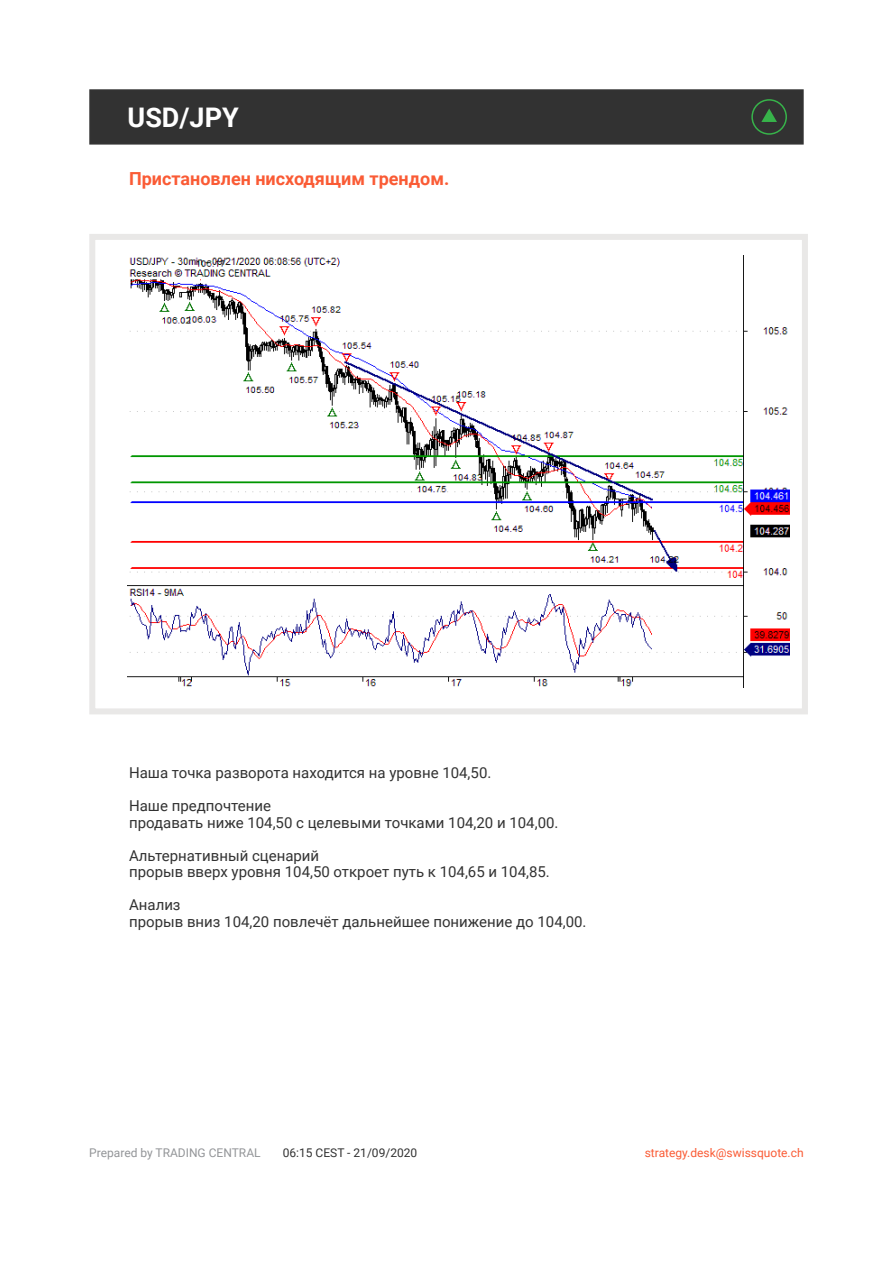
<style>
.page{position:relative;width:893px;height:1263px;background:#fff}
.page>*{position:absolute;margin:0;border:0;box-sizing:border-box;transform-origin:0 0}
.t1{font:700 27px "Roboto";color:#fff}
.t2{font:700 18px "Roboto";color:#fa5b35}
.t3{font:15px/16.5px "Roboto";color:#323232}
.t4{font:12px "Roboto";color:#fa5b35}
.t5{font:12px "Roboto";color:#939598}
.t6{font:12px "Roboto";color:#323232}
</style>
<div class="page">
<div style="left:89px;top:234px;width:719px;height:480px;border:6px solid #e9e8e7"></div>
<div style="left:89px;top:89px;width:715px;height:56px;background:#323232;border:2px solid #323232"></div>
<img style="left:128px;top:255px;width:661px;height:432px">
<svg style="left:751px;top:99px;width:36px;height:36px"></svg>
<h1 class="t1" style="left:128px;top:98px;width:113px">USD/JPY</h1>
<p class="t2" style="left:129px;top:166px;width:322px">Пристановлен нисходящим трендом.</p>
<p class="t3" style="left:129px;top:764px;width:364px">Наша точка разворота находится на уровне 104,50.</p>
<p class="t3" style="left:129px;top:797px;width:431px">Наше предпочтение<br>продавать ниже 104,50 с целевыми точками 104,20 и 104,00.</p>
<p class="t3" style="left:129px;top:846px;width:422px">Альтернативный сценарий<br>прорыв вверх уровня 104,50 откроет путь к 104,65 и 104,85.</p>
<p class="t3" style="left:129px;top:896px;width:459px">Анализ<br>прорыв вниз 104,20 повлечёт дальнейшее понижение до 104,00.</p>
<p class="t5" style="left:89px;top:1144px;width:173px">Prepared by TRADING CENTRAL</p>
<p class="t6" style="left:283px;top:1144px;width:136px">06:15 CEST - 21/09/2020</p>
<p class="t4" style="left:645px;top:1144px;width:160px">strategy.desk@swissquote.ch</p>
</div>
